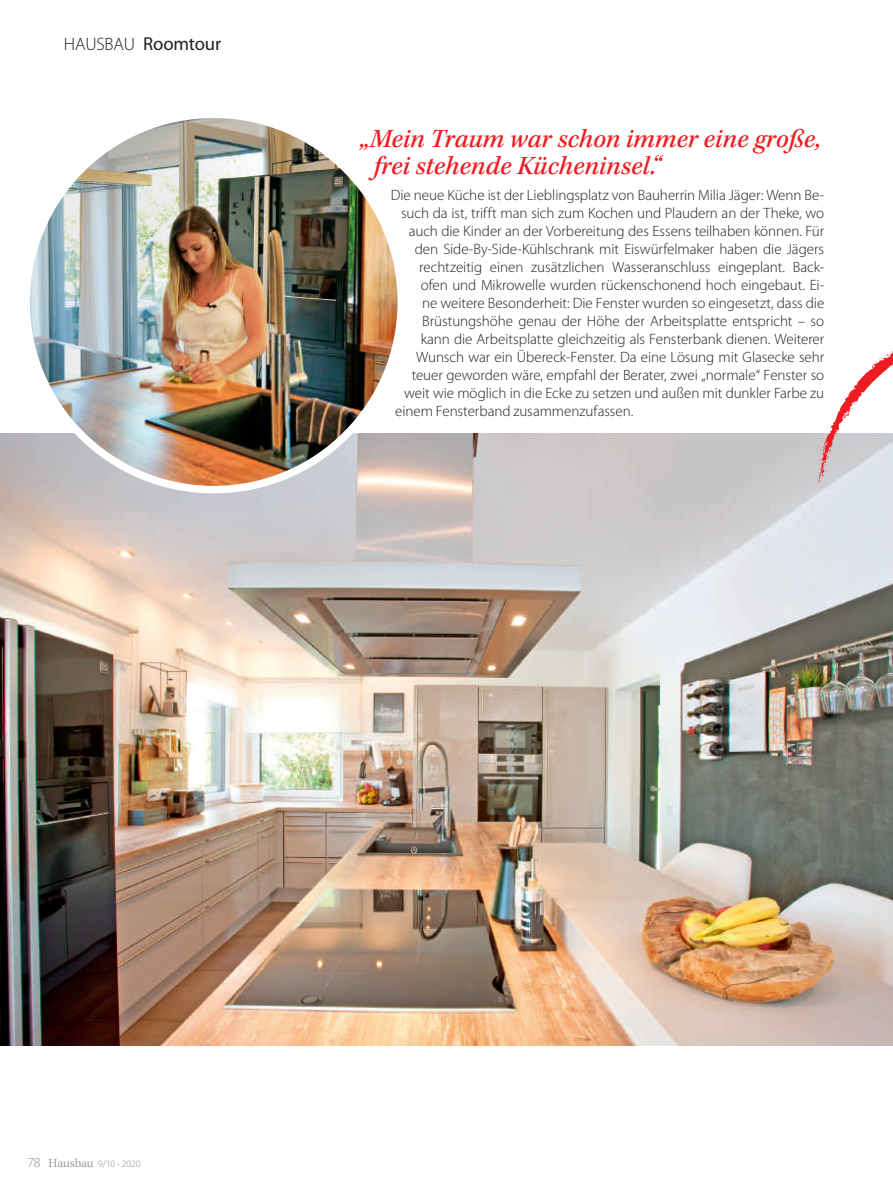
<style>
.page{position:relative;width:893px;height:1191px;background:#fff}
.page>*{position:absolute;margin:0;border:0;box-sizing:border-box;transform-origin:0 0}
.t1{font:italic 500 27px/27px "Kepler Std";color:#ee1d23}
.t2{font:18.75px "Myriad Pro";letter-spacing:-.005em;color:#231f20}
.t3{font:300 15px "Myriad Pro";letter-spacing:-.005em;color:#231f20}
.t4{font:300 9.75px "Myriad Pro";letter-spacing:-.01em;color:#8a8c8f}
.s1{font-weight:300;font-size:18px}
.s2{font-size:13.8px}
.s3{font-family:"Kepler Std";font-size:12.75px}
</style>
<div class="page">
<img style="left:0;top:434px;width:893px;height:612px">
<img style="left:26px;top:120px;width:375px;height:367px">
<svg style="left:818px;top:351px;width:75px;height:134px"></svg>
<p class="t2" style="left:64px;top:33px;width:159px"><span class="s1">HAUSBAU</span> Roomtour</p>
<h1 class="t1" style="left:374px;top:125px;width:449px;text-indent:-14px">„Mein Traum war schon immer eine große, frei stehende Kücheninsel.“</h1>
<p class="t3" style="left:391px;top:186px;width:435px">Die neue Küche ist der Lieblingsplatz von Bauherrin Milia Jäger: Wenn Be-</p>
<p class="t3" style="left:401px;top:204px;width:424px">such da ist, trifft man sich zum Kochen und Plaudern an der Theke, wo</p>
<p class="t3" style="left:409px;top:222px;width:417px">auch die Kinder an der Vorbereitung des Essens teilhaben können. Für</p>
<p class="t3" style="left:415px;top:240px;width:411px">den Side-By-Side-Kühlschrank mit Eiswürfelmaker haben die Jägers</p>
<p class="t3" style="left:419px;top:258px;width:406px">rechtzeitig einen zusätzlichen Wasseranschluss eingeplant. Back-</p>
<p class="t3" style="left:421px;top:276px;width:405px">ofen und Mikrowelle wurden rückenschonend hoch eingebaut. Ei-</p>
<p class="t3" style="left:422px;top:294px;width:404px">ne weitere Besonderheit: Die Fenster wurden so eingesetzt, dass die</p>
<p class="t3" style="left:422px;top:312px;width:403px">Brüstungshöhe genau der Höhe der Arbeitsplatte entspricht – so</p>
<p class="t3" style="left:421px;top:330px;width:405px">kann die Arbeitsplatte gleichzeitig als Fensterbank dienen. Weiterer</p>
<p class="t3" style="left:416px;top:348px;width:409px">Wunsch war ein Übereck-Fenster. Da eine Lösung mit Glasecke sehr</p>
<p class="t3" style="left:412px;top:366px;width:414px">teuer geworden wäre, empfahl der Berater, zwei „normale“ Fenster so</p>
<p class="t3" style="left:404px;top:384px;width:422px">weit wie möglich in die Ecke zu setzen und außen mit dunkler Farbe zu</p>
<p class="t3" style="left:395px;top:402px;width:240px">einem Fensterband zusammenzufassen.</p>
<p class="t4" style="left:27px;top:1158px;width:115px"><span class="s2">78</span> <span class="s3">Hausbau</span> 9/10 - 2020</p>
</div>
